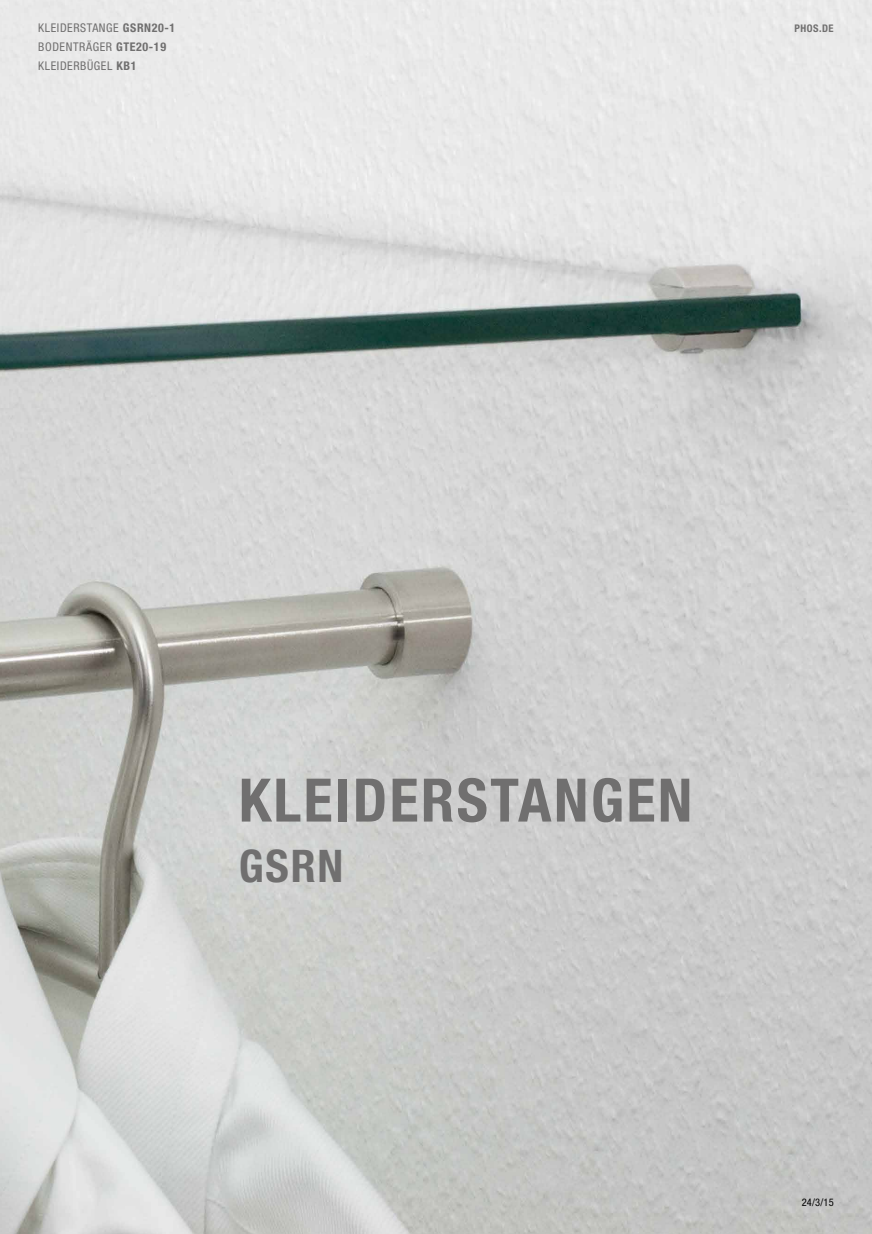
<style>
.page{position:relative;width:872px;height:1234px;background:#fff}
.page>*{position:absolute;margin:0;border:0;box-sizing:border-box;transform-origin:0 0}
.t1{font:700 condensed 60px "Helvetica Neue LT Std";letter-spacing:.04em;color:#706f6f}
.t2{font:700 condensed 45px "Helvetica Neue LT Std";color:#706f6f}
.t3{font:condensed 12px/19.2px "Helvetica Neue LT Std";letter-spacing:.05em;color:#706f6f}
.t4{font:700 condensed 10.5px "Helvetica Neue LT Std";letter-spacing:.05em;color:#706f6f}
.t5{font:condensed 10.5px "Helvetica Neue LT Std";color:#000}
.s1{font-weight:700}
</style>
<div class="page">
<img style="left:0;top:0;width:872px;height:1233px">
<p class="t3" style="left:38px;top:18px;width:139px">KLEIDERSTANGE <span class="s1">GSRN20-1<br></span>BODENTRÄGER <span class="s1">GTE20-19<br></span>KLEIDERBÜGEL <span class="s1">KB1</span></p>
<p class="t4" style="left:794px;top:22px;width:41px">PHOS.DE</p>
<h1 class="t1" style="left:239px;top:763px;width:455px">KLEIDERSTANGEN</h1>
<h2 class="t2" style="left:239px;top:838px;width:106px">GSRN</h2>
<p class="t5" style="left:801px;top:1196px;width:33px">24/3/15</p>
</div>
